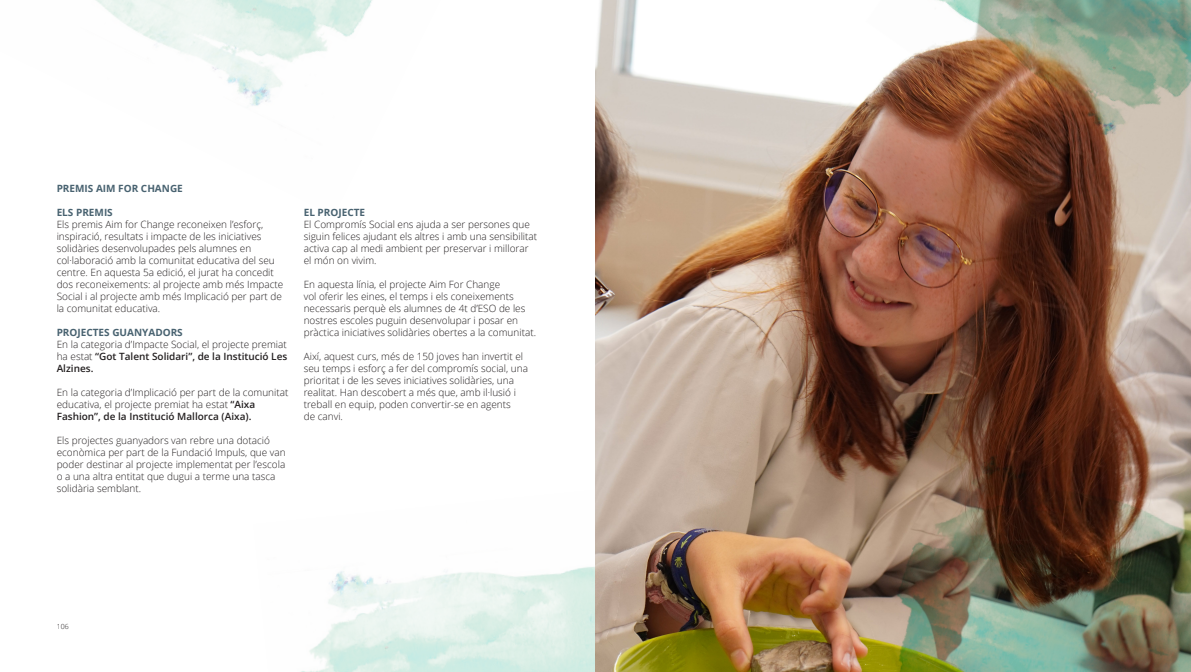
<style>
.page{position:relative;width:1191px;height:672px;background:#fff}
.page>*{position:absolute;margin:0;border:0;box-sizing:border-box;transform-origin:0 0}
.TEXTOS{font:300 10px/12px "Open Sans";color:#231f20}
.TEXTOS-2{font:700 10px "Open Sans";color:#486270}
.t1{font:300 7px "Open Sans";color:#231f20}
.s1{font-weight:600}
</style>
<div class="page">
<img style="left:301px;top:566px;width:294px;height:106px">
<img style="left:96px;top:0;width:276px;height:106px">
<img style="left:595px;top:0;width:596px;height:672px">
<img style="left:813px;top:363px;width:378px;height:309px">
<img style="left:865px;top:0;width:326px;height:220px">
<p class="TEXTOS-2" style="left:57px;top:181px;width:128px">PREMIS AIM FOR CHANGE</p>
<p class="TEXTOS-2" style="left:57px;top:205px;width:58px">ELS PREMIS</p>
<p class="TEXTOS" style="left:57px;top:218px;width:228px">Els premis Aim for Change reconeixen l’esforç, inspiració, resultats i impacte de les iniciatives solidàries desenvolupades pels alumnes en col·laboració amb la comunitat educativa del seu centre. En aquesta 5a edició, el jurat ha concedit dos reconeixements: al projecte amb més Impacte Social i al projecte amb més Implicació per part de la comunitat educativa.</p>
<p class="TEXTOS-2" style="left:57px;top:325px;width:128px">PROJECTES GUANYADORS</p>
<p class="TEXTOS" style="left:57px;top:338px;width:232px;text-align:justify">En la categoria d’Impacte Social, el projecte premiat ha estat <span class="s1">“Got Talent Solidari”, de la Institució Les Alzines.</span></p>
<p class="TEXTOS" style="left:57px;top:386px;width:233px">En la categoria d’Implicació per part de la comunitat educativa, el projecte premiat ha estat <span class="s1">“Aixa<br>Fashion”, de la Institució Mallorca (Aixa).</span></p>
<p class="TEXTOS" style="left:57px;top:434px;width:230px">Els projectes guanyadors van rebre una dotació econòmica per part de la Fundació Impuls, que van poder destinar al projecte implementat per l’escola o a una altra entitat que dugui a terme una tasca solidària semblant.</p>
<p class="TEXTOS-2" style="left:304px;top:205px;width:63px">EL PROJECTE</p>
<p class="TEXTOS" style="left:304px;top:218px;width:235px">El Compromís Social ens ajuda a ser persones que siguin felices ajudant els altres i amb una sensibilitat activa cap al medi ambient per preservar i millorar el món on vivim.</p>
<p class="TEXTOS" style="left:304px;top:278px;width:234px">En aquesta línia, el projecte Aim For Change<br>vol oferir les eines, el temps i els coneixements necessaris perquè els alumnes de 4t d’ESO de les nostres escoles puguin desenvolupar i posar en pràctica iniciatives solidàries obertes a la comunitat.</p>
<p class="TEXTOS" style="left:304px;top:350px;width:226px">Així, aquest curs, més de 150 joves han invertit el seu temps i esforç a fer del compromís social, una prioritat i de les seves iniciatives solidàries, una realitat. Han descobert a més que, amb il·lusió i treball en equip, poden convertir-se en agents</p>
<p class="TEXTOS" style="left:304px;top:410px;width:41px">de canvi.</p>
<p class="t1" style="left:57px;top:621px;width:13px">106</p>
</div>
